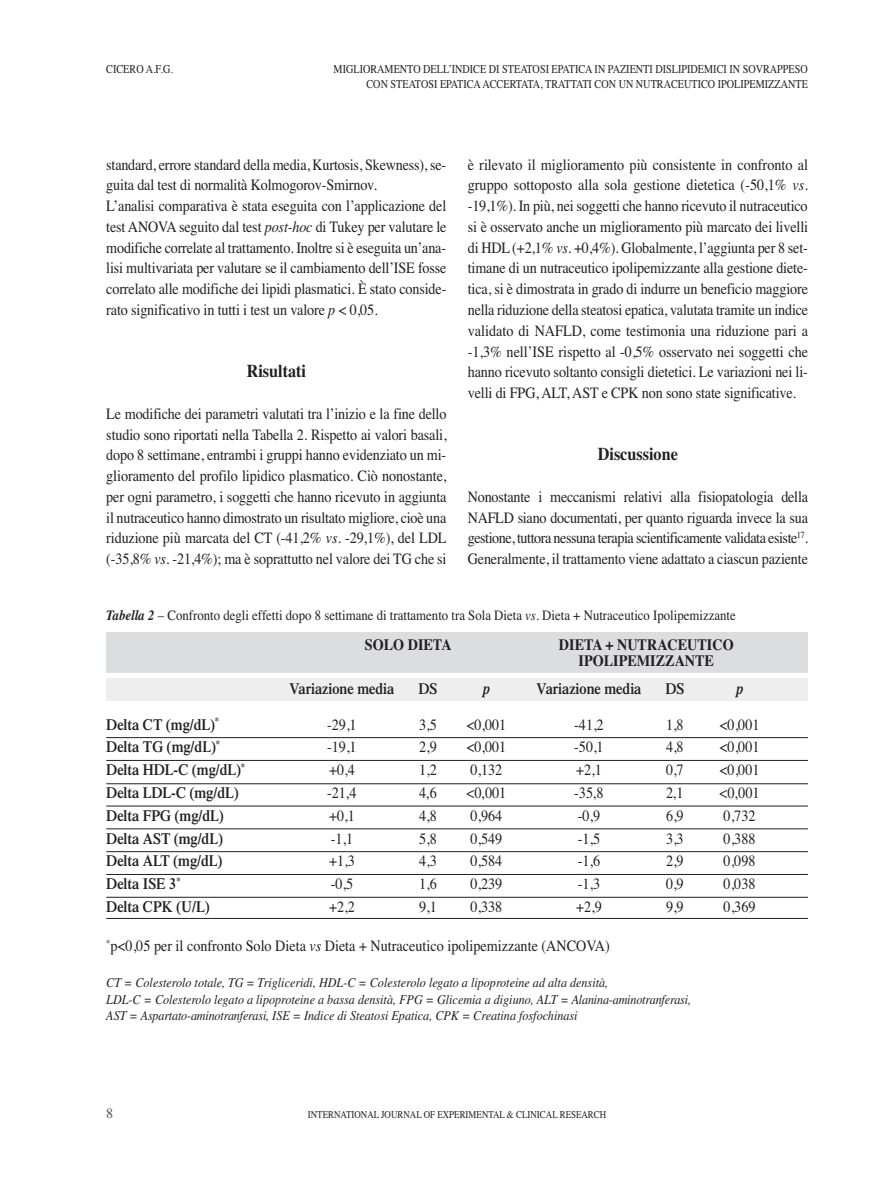
<style>
.page{position:relative;width:893px;height:1191px;background:#fff}
.page>*{position:absolute;margin:0;border:0;box-sizing:border-box;transform-origin:0 0}
.t1{font:700 18px "Times";color:#231f20;scale:.9 1}
.t2{font:15.75px/20.7px "Times";letter-spacing:-.01em;color:#231f20;text-align:justify;scale:.9 1}
.t3{font:600 15.75px "Times LT Std";color:#231f20;scale:.9 1}
.t4{font:700 15.75px/16.5px "Times";color:#231f20;text-align:center;scale:.9 1}
.t5{font:15.75px "Times LT Std";color:#231f20;scale:.9 1}
.t6{font:italic 600 15.75px "Times LT Std";color:#231f20;scale:.9 1}
.t7{font:14.25px "Times";color:#231f20;scale:.9 1}
.t8{font:14.25px "Times";color:#57585a}
.t9{font:italic 13.5px/16.5px "Times LT Std";color:#231f20;scale:.9 1}
.t10{font:12px/15px "Times";color:#231f20;text-align:right;scale:.85 1}
.t11{font:10.5px "Times";color:#231f20;scale:.85 1}
.s1{font-style:italic}
.s2{font-family:"Times LT Std";font-weight:700;font-style:italic}
</style>
<div class="page">
<div style="left:106px;top:633px;width:702px;height:40px;background:#dcdddf"></div>
<div style="left:106px;top:678px;width:702px;height:22px;background:#eeeeef"></div>
<hr style="left:106px;top:737px;width:702px;height:1px;background:#231f20">
<hr style="left:106px;top:760px;width:702px;height:1px;background:#231f20">
<hr style="left:106px;top:783px;width:702px;height:1px;background:#231f20">
<hr style="left:106px;top:805px;width:702px;height:1px;background:#231f20">
<hr style="left:106px;top:828px;width:702px;height:1px;background:#231f20">
<hr style="left:106px;top:851px;width:702px;height:1px;background:#231f20">
<hr style="left:106px;top:874px;width:702px;height:1px;background:#231f20">
<hr style="left:106px;top:897px;width:702px;height:1px;background:#231f20">
<hr style="left:106px;top:918px;width:702px;height:1px;background:#231f20">
<p class="t10" style="left:106px;top:61px;width:80px">CICERO A.F.G.</p>
<p class="t10" style="left:334px;top:61px;width:559px">MIGLIORAMENTO DELL’INDICE DI STEATOSI EPATICA IN PAZIENTI DISLIPIDEMICI IN SOVRAPPESO<br>CON STEATOSI EPATICA ACCERTATA, TRATTATI CON UN NUTRACEUTICO IPOLIPEMIZZANTE</p>
<p class="t2" style="left:106px;top:154px;width:380px;text-align:left">standard, errore standard della media, Kurtosis, Skewness), se&shy;guita dal test di normalità Kolmogorov-Smirnov.<br>L’analisi comparativa è stata eseguita con l’applicazione del test ANOVA seguito dal test <span class="s1">post-hoc</span> di Tukey per valutare le modifiche correlate al trattamento. Inoltre si è eseguita un’ana&shy;lisi multivariata per valutare se il cambiamento dell’ISE fosse correlato alle modifiche dei lipidi plasmatici. È stato conside&shy;rato significativo in tutti i test un valore <span class="s1">p</span> &lt; 0,05.</p>
<p class="t1" style="left:247px;top:360px;width:68px">Risultati</p>
<p class="t2" style="left:106px;top:403px;width:380px">Le modifiche dei parametri valutati tra l’inizio e la fine dello studio sono riportati nella Tabella 2. Rispetto ai valori basali, dopo 8 settimane, entrambi i gruppi hanno evidenziato un mi&shy;glioramento del profilo lipidico plasmatico. Ciò nonostante, per ogni parametro, i soggetti che hanno ricevuto in aggiunta il nutraceutico hanno dimostrato un risultato migliore, cioè una riduzione più marcata del CT (-41,2% <span class="s1">vs.</span> -29,1%), del LDL (-35,8% <span class="s1">vs.</span> -21,4%); ma è soprattutto nel valore dei TG che si</p>
<p class="t2" style="left:468px;top:154px;width:380px">è rilevato il miglioramento più consistente in confronto al gruppo sottoposto alla sola gestione dietetica (-50,1% <span class="s1">vs. </span>-19,1%). In più, nei soggetti che hanno ricevuto il nutraceutico si è osservato anche un miglioramento più marcato dei livelli di HDL (+2,1% <span class="s1">vs.</span> +0,4%). Globalmente, l’aggiunta per 8 set&shy;timane di un nutraceutico ipolipemizzante alla gestione diete&shy;tica, si è dimostrata in grado di indurre un beneficio maggiore nella riduzione della steatosi epatica, valutata tramite un indice validato di NAFLD, come testimonia una riduzione pari a -1,3% nell’ISE rispetto al -0,5% osservato nei soggetti che hanno ricevuto soltanto consigli dietetici. Le variazioni nei li&shy;velli di FPG, ALT, AST e CPK non sono state significative.</p>
<p class="t1" style="left:598px;top:443px;width:91px">Discussione</p>
<p class="t2" style="left:468px;top:486px;width:380px">Nonostante i meccanismi relativi alla fisiopatologia della NAFLD siano documentati, per quanto riguarda invece la sua gestione, tuttora nessuna terapia scientificamente validata esiste<sup>17</sup>.<br>Generalmente, il trattamento viene adattato a ciascun paziente</p>
<p class="t7" style="left:106px;top:607px;width:701px"><span class="s2">Tabella 2</span> – Confronto degli effetti dopo 8 settimane di trattamento tra Sola Dieta <span class="s1">vs.</span> Dieta + Nutraceutico Ipolipemizzante</p>
<p class="t4" style="left:365px;top:636px;width:98px">SOLO DIETA</p>
<p class="t4" style="left:559px;top:636px;width:196px">DIETA + NUTRACEUTICO<br>IPOLIPEMIZZANTE</p>
<p class="t3" style="left:289px;top:683px;width:118px">Variazione media</p>
<p class="t3" style="left:418px;top:683px;width:23px">DS</p>
<p class="t6" style="left:483px;top:683px;width:9px">p</p>
<p class="t3" style="left:536px;top:683px;width:118px">Variazione media</p>
<p class="t3" style="left:665px;top:683px;width:23px">DS</p>
<p class="t6" style="left:736px;top:683px;width:9px">p</p>
<p class="t3" style="left:106px;top:718px;width:127px">Delta CT (mg/dL)<sup>*</sup></p>
<p class="t2" style="left:327px;top:714px;width:34px">-29,1</p>
<p class="t2" style="left:419px;top:714px;width:21px">3,5</p>
<p class="t2" style="left:466px;top:714px;width:46px">&lt;0,001</p>
<p class="t2" style="left:574px;top:714px;width:34px">-41,2</p>
<p class="t2" style="left:666px;top:714px;width:21px">1,8</p>
<p class="t2" style="left:720px;top:714px;width:46px">&lt;0,001</p>
<p class="t3" style="left:106px;top:741px;width:128px">Delta TG (mg/dL)<sup>*</sup></p>
<p class="t2" style="left:327px;top:736px;width:34px">-19,1</p>
<p class="t2" style="left:419px;top:736px;width:21px">2,9</p>
<p class="t2" style="left:466px;top:736px;width:46px">&lt;0,001</p>
<p class="t2" style="left:574px;top:736px;width:34px">-50,1</p>
<p class="t2" style="left:666px;top:736px;width:21px">4,8</p>
<p class="t2" style="left:720px;top:736px;width:46px">&lt;0,001</p>
<p class="t3" style="left:106px;top:764px;width:156px">Delta HDL-C (mg/dL)<sup>*</sup></p>
<p class="t2" style="left:329px;top:759px;width:30px">+0,4</p>
<p class="t2" style="left:419px;top:759px;width:21px">1,2</p>
<p class="t2" style="left:470px;top:759px;width:37px">0,132</p>
<p class="t2" style="left:576px;top:759px;width:30px">+2,1</p>
<p class="t2" style="left:666px;top:759px;width:21px">0,7</p>
<p class="t2" style="left:720px;top:759px;width:46px">&lt;0,001</p>
<p class="t3" style="left:106px;top:787px;width:148px">Delta LDL-C (mg/dL)</p>
<p class="t5" style="left:327px;top:787px;width:34px">-21,4</p>
<p class="t5" style="left:419px;top:787px;width:21px">4,6</p>
<p class="t5" style="left:466px;top:787px;width:46px">&lt;0,001</p>
<p class="t5" style="left:574px;top:787px;width:34px">-35,8</p>
<p class="t5" style="left:666px;top:787px;width:21px">2,1</p>
<p class="t5" style="left:720px;top:787px;width:46px">&lt;0,001</p>
<p class="t3" style="left:106px;top:809px;width:132px">Delta FPG (mg/dL)</p>
<p class="t2" style="left:329px;top:805px;width:30px">+0,1</p>
<p class="t2" style="left:419px;top:805px;width:21px">4,8</p>
<p class="t2" style="left:470px;top:805px;width:37px">0,964</p>
<p class="t2" style="left:578px;top:805px;width:26px">-0,9</p>
<p class="t2" style="left:666px;top:805px;width:21px">6,9</p>
<p class="t2" style="left:724px;top:805px;width:37px">0,732</p>
<p class="t3" style="left:106px;top:832px;width:131px">Delta AST (mg/dL)</p>
<p class="t2" style="left:331px;top:828px;width:26px">-1,1</p>
<p class="t2" style="left:419px;top:828px;width:21px">5,8</p>
<p class="t2" style="left:470px;top:828px;width:37px">0,549</p>
<p class="t2" style="left:578px;top:828px;width:26px">-1,5</p>
<p class="t2" style="left:666px;top:828px;width:21px">3,3</p>
<p class="t2" style="left:724px;top:828px;width:37px">0,388</p>
<p class="t3" style="left:106px;top:855px;width:130px">Delta ALT (mg/dL)</p>
<p class="t2" style="left:329px;top:850px;width:30px">+1,3</p>
<p class="t2" style="left:419px;top:850px;width:21px">4,3</p>
<p class="t2" style="left:470px;top:850px;width:37px">0,584</p>
<p class="t2" style="left:578px;top:850px;width:26px">-1,6</p>
<p class="t2" style="left:666px;top:850px;width:21px">2,9</p>
<p class="t2" style="left:724px;top:850px;width:37px">0,098</p>
<p class="t3" style="left:106px;top:878px;width:84px">Delta ISE 3<sup>*</sup></p>
<p class="t2" style="left:331px;top:873px;width:26px">-0,5</p>
<p class="t2" style="left:419px;top:873px;width:21px">1,6</p>
<p class="t2" style="left:470px;top:873px;width:37px">0,239</p>
<p class="t2" style="left:578px;top:873px;width:26px">-1,3</p>
<p class="t2" style="left:666px;top:873px;width:21px">0,9</p>
<p class="t2" style="left:724px;top:873px;width:37px">0,038</p>
<p class="t3" style="left:106px;top:901px;width:116px">Delta CPK (U/L)</p>
<p class="t2" style="left:329px;top:896px;width:30px">+2,2</p>
<p class="t2" style="left:419px;top:896px;width:21px">9,1</p>
<p class="t2" style="left:470px;top:896px;width:37px">0,338</p>
<p class="t2" style="left:576px;top:896px;width:30px">+2,9</p>
<p class="t2" style="left:666px;top:896px;width:21px">9,9</p>
<p class="t2" style="left:724px;top:896px;width:37px">0,369</p>
<p class="t2" style="left:106px;top:935px;width:561px"><sup>*</sup>p&lt;0,05 per il confronto Solo Dieta <span class="s1">vs</span> Dieta + Nutraceutico ipolipemizzante (ANCOVA)</p>
<p class="t9" style="left:106px;top:975px;width:651px">CT = Colesterolo totale, TG = Trigliceridi, HDL-C = Colesterolo legato a lipoproteine ad alta densità,<br>LDL-C = Colesterolo legato a lipoproteine a bassa densità, FPG = Glicemia a digiuno, ALT = Alanina-aminotranferasi,<br>AST = Aspartato-aminotranferasi, ISE = Indice di Steatosi Epatica, CPK = Creatina fosfochinasi</p>
<p class="t8" style="left:106px;top:1105px;width:9px">8</p>
<p class="t11" style="left:308px;top:1108px;width:353px">INTERNATIONAL JOURNAL OF EXPERIMENTAL &amp; CLINICAL RESEARCH</p>
</div>
